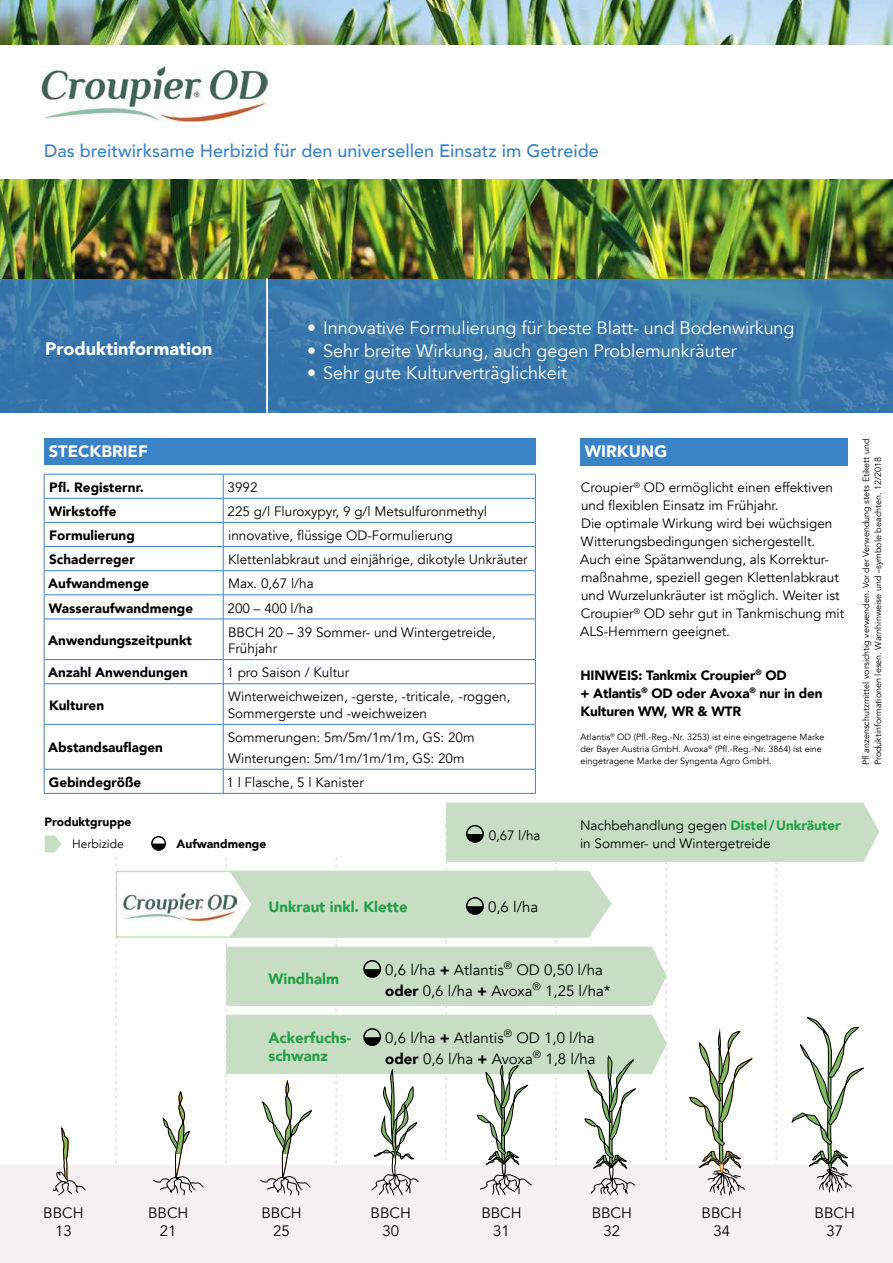
<style>
.page{position:relative;width:893px;height:1263px;background:#fff}
.page>*{position:absolute;margin:0;border:0;box-sizing:border-box;transform-origin:0 0}
.t1{font:18px "Avenir";color:#fff}
.t2{font:500 18px "Avenir";color:#3a83c6}
.t3{font:900 18px "Avenir";color:#fff}
.t4{font:900 16.5px "Avenir";color:#fff}
.t5{font:15px/18px "Avenir";color:#000;text-align:center}
.t6{font:900 15px/18px "Avenir";color:#249e47}
.t7{font:13.5px/18px "Avenir";color:#000}
.t8{font:900 13.5px/18px "Avenir";color:#000}
.t9{font:900 12px "Avenir";color:#000}
.t10{font:12px "Avenir";color:#000}
.t11{font:9px/12px "Avenir";color:#000}
.s1{font-weight:900;color:#249e47}
.s2{font-weight:900}
</style>
<div class="page">
<img style="left:0;top:0;width:893px;height:279px">
<div style="left:0;top:1165px;width:893px;height:98px;background:#f3f2f1"></div>
<svg style="left:0;top:279px;width:893px;height:133px;background:#3a78ac"></svg>
<svg style="left:52px;top:1128px;width:34px;height:67px"></svg>
<div style="left:0;top:45px;width:893px;height:134px;background:#fff"></div>
<img style="left:41px;top:66px;width:227px;height:55px">
<div style="left:44px;top:438px;width:491px;height:28px;background:#3a83c6"></div>
<hr style="left:44px;top:474px;width:179px;height:1px;background:#3a83c6">
<hr style="left:223px;top:474px;width:313px;height:1px;background:#3a83c6">
<hr style="left:44px;top:498px;width:179px;height:1px;background:#3a83c6">
<hr style="left:223px;top:498px;width:313px;height:1px;background:#3a83c6">
<hr style="left:44px;top:522px;width:179px;height:1px;background:#3a83c6">
<hr style="left:223px;top:522px;width:313px;height:1px;background:#3a83c6">
<hr style="left:44px;top:546px;width:179px;height:1px;background:#3a83c6">
<hr style="left:223px;top:546px;width:313px;height:1px;background:#3a83c6">
<hr style="left:44px;top:570px;width:179px;height:1px;background:#3a83c6">
<hr style="left:223px;top:570px;width:313px;height:1px;background:#3a83c6">
<hr style="left:44px;top:594px;width:179px;height:1px;background:#3a83c6">
<svg style="left:44px;top:474px;width:1px;height:145px"></svg>
<hr style="left:223px;top:594px;width:313px;height:1px;background:#3a83c6">
<svg style="left:223px;top:474px;width:1px;height:145px"></svg>
<svg style="left:535px;top:474px;width:1px;height:145px"></svg>
<hr style="left:44px;top:619px;width:179px;height:1px;background:#3a83c6">
<hr style="left:44px;top:619px;width:1px;height:40px;background:#3a83c6">
<hr style="left:223px;top:619px;width:313px;height:1px;background:#3a83c6">
<hr style="left:223px;top:619px;width:1px;height:40px;background:#3a83c6">
<hr style="left:535px;top:619px;width:1px;height:40px;background:#3a83c6">
<hr style="left:44px;top:659px;width:179px;height:1px;background:#3a83c6">
<svg style="left:44px;top:660px;width:1px;height:23px"></svg>
<hr style="left:223px;top:659px;width:313px;height:1px;background:#3a83c6">
<svg style="left:223px;top:660px;width:1px;height:23px"></svg>
<svg style="left:535px;top:660px;width:1px;height:23px"></svg>
<hr style="left:44px;top:683px;width:179px;height:1px;background:#3a83c6">
<hr style="left:44px;top:684px;width:1px;height:40px;background:#3a83c6">
<hr style="left:223px;top:683px;width:313px;height:1px;background:#3a83c6">
<hr style="left:223px;top:684px;width:1px;height:40px;background:#3a83c6">
<hr style="left:535px;top:684px;width:1px;height:40px;background:#3a83c6">
<hr style="left:44px;top:724px;width:179px;height:1px;background:#3a83c6">
<hr style="left:44px;top:724px;width:1px;height:45px;background:#3a83c6">
<hr style="left:223px;top:724px;width:313px;height:1px;background:#3a83c6">
<hr style="left:223px;top:724px;width:1px;height:45px;background:#3a83c6">
<hr style="left:535px;top:724px;width:1px;height:45px;background:#3a83c6">
<hr style="left:44px;top:769px;width:179px;height:1px;background:#3a83c6">
<svg style="left:44px;top:769px;width:1px;height:24px"></svg>
<hr style="left:223px;top:769px;width:313px;height:1px;background:#3a83c6">
<svg style="left:223px;top:769px;width:1px;height:24px"></svg>
<svg style="left:535px;top:769px;width:1px;height:24px"></svg>
<hr style="left:44px;top:793px;width:179px;height:1px;background:#3a83c6">
<hr style="left:223px;top:793px;width:313px;height:1px;background:#3a83c6">
<div style="left:580px;top:438px;width:268px;height:28px;background:#3a83c6"></div>
<svg style="left:45px;top:835px;width:17px;height:17px"></svg>
<svg style="left:115px;top:803px;width:764px;height:393px"></svg>
<hr style="left:266px;top:279px;width:2px;height:133px;background:#fff">
<h1 class="t2" style="left:44px;top:135px;width:556px">Das breitwirksame Herbizid für den universellen Einsatz im Getreide</h1>
<h1 class="t3" style="left:45px;top:333px;width:169px">Produktinformation</h1>
<h1 class="t1" style="left:307px;top:317px;width:489px">• Innovative Formulierung für beste Blatt- und Bodenwirkung</h1>
<h1 class="t1" style="left:307px;top:340px;width:431px">• Sehr breite Wirkung, auch gegen Problemunkräuter</h1>
<h1 class="t1" style="left:307px;top:362px;width:261px">• Sehr gute Kulturverträglichkeit</h1>
<p class="t4" style="left:49px;top:437px;width:100px">STECKBRIEF</p>
<p class="t8" style="left:49px;top:478px;width:96px">Pfl. Registernr.</p>
<p class="t7" style="left:228px;top:478px;width:32px">3992</p>
<p class="t8" style="left:49px;top:502px;width:69px">Wirkstoffe</p>
<p class="t7" style="left:228px;top:503px;width:261px">225 g/l Fluroxypyr, 9 g/l Metsulfuronmethyl</p>
<p class="t8" style="left:49px;top:526px;width:87px">Formulierung</p>
<p class="t7" style="left:228px;top:527px;width:226px">innovative, flüssige OD-Formulierung</p>
<p class="t8" style="left:49px;top:550px;width:87px">Schaderreger</p>
<p class="t7" style="left:228px;top:551px;width:301px">Klettenlabkraut und einjährige, dikotyle Unkräuter</p>
<p class="t8" style="left:48px;top:574px;width:102px">Aufwandmenge</p>
<p class="t7" style="left:228px;top:575px;width:87px">Max. 0,67 l/ha</p>
<p class="t8" style="left:49px;top:598px;width:146px">Wasseraufwandmenge</p>
<p class="t7" style="left:228px;top:599px;width:87px">200 – 400 l/ha</p>
<p class="t8" style="left:48px;top:631px;width:145px">Anwendungszeitpunkt</p>
<p class="t7" style="left:228px;top:624px;width:269px;line-height:16.5px">BBCH 20 – 39 Sommer- und Wintergetreide,<br>Frühjahr</p>
<p class="t8" style="left:48px;top:663px;width:141px">Anzahl Anwendungen</p>
<p class="t7" style="left:226px;top:664px;width:124px">1 pro Saison / Kultur</p>
<p class="t8" style="left:49px;top:696px;width:56px">Kulturen</p>
<p class="t7" style="left:228px;top:689px;width:284px;line-height:16.5px">Winterweichweizen, -gerste, -triticale, -roggen,<br>Sommergerste und -weichweizen</p>
<p class="t8" style="left:48px;top:738px;width:116px">Abstandsauflagen</p>
<p class="t7" style="left:228px;top:727px;width:248px;line-height:20.7px">Sommerungen: 5m/5m/1m/1m, GS: 20m<br>Winterungen: 5m/1m/1m/1m, GS: 20m</p>
<p class="t8" style="left:49px;top:773px;width:94px">Gebindegröße</p>
<p class="t7" style="left:226px;top:773px;width:139px">1 l Flasche, 5 l Kanister</p>
<p class="t4" style="left:585px;top:437px;width:84px">WIRKUNG</p>
<p class="t7" style="left:580px;top:479px;width:265px">Croupier<sup>®</sup> OD ermöglicht einen effektiven und flexiblen Einsatz im Frühjahr.<br>Die optimale Wirkung wird bei wüchsigen Witterungsbedingungen sichergestellt.<br>Auch eine Spätanwendung, als Korrektur&shy;maßnahme, speziell gegen Klettenlabkraut und Wurzelunkräuter ist möglich. Weiter ist Croupier<sup>®</sup> OD sehr gut in Tankmischung mit ALS-Hemmern geeignet.</p>
<p class="t8" style="left:580px;top:666px;width:244px">HINWEIS: Tankmix Croupier<sup>®</sup> OD<br>+ Atlantis<sup>®</sup> OD oder Avoxa<sup>®</sup> nur in den<br>Kulturen WW, WR &amp; WTR</p>
<p class="t11" style="left:580px;top:731px;width:246px">Atlantis<sup>®</sup> OD (Pfl.-Reg.-Nr. 3253) ist eine eingetragene Marke der Bayer Austria GmbH. Avoxa<sup>®</sup> (Pfl.-Reg.-Nr. 3864) ist eine eingetragene Marke der Syngenta Agro GmbH.</p>
<p class="t9" style="left:45px;top:811px;width:88px">Produktgruppe</p>
<p class="t10" style="left:72px;top:837px;width:53px">Herbizide</p>
<p class="t9" style="left:177px;top:834px;width:91px">Aufwandmenge</p>
<p class="t7" style="left:489px;top:826px;width:53px">0,67 l/ha</p>
<p class="t7" style="left:580px;top:816px;width:262px">Nachbehandlung gegen <span class="s1">Distel /Unkräuter </span>in Sommer- und Wintergetreide</p>
<p class="t11" style="left:860px;top:765px;width:328px;rotate:-90deg">Pfl anzenschutzmittel vorsichtig verwenden. Vor der Verwendung stets Etikett und<br>Produktinformationen lesen. Warnhinweise und –symbole beachten. 12/2018</p>
<p class="t6" style="left:268px;top:897px;width:141px">Unkraut inkl. Klette</p>
<p class="t5" style="left:488px;top:898px;width:52px">0,6 l/ha</p>
<p class="t6" style="left:268px;top:969px;width:72px">Windhalm</p>
<p class="t5" style="left:385px;top:959px;width:227px;line-height:21px;text-align:left">0,6 l/ha <span class="s2">+</span> Atlantis<sup>®</sup> OD 0,50 l/ha <span class="s2">oder</span> 0,6 l/ha <span class="s2">+</span> Avoxa<sup>®</sup> 1,25 l/ha*</p>
<p class="t6" style="left:268px;top:1028px;width:84px">Ackerfuchs&shy;schwanz</p>
<p class="t5" style="left:385px;top:1027px;width:212px;line-height:21px;text-align:left">0,6 l/ha <span class="s2">+</span> Atlantis<sup>®</sup> OD 1,0 l/ha <span class="s2">oder</span> 0,6 l/ha <span class="s2">+</span> Avoxa<sup>®</sup> 1,8 l/ha</p>
<p class="t5" style="left:43px;top:1204px;width:42px">BBCH<br>13</p>
<p class="t5" style="left:148px;top:1204px;width:42px">BBCH<br>21</p>
<p class="t5" style="left:371px;top:1204px;width:42px">BBCH<br>30</p>
<p class="t5" style="left:261px;top:1204px;width:42px">BBCH<br>25</p>
<p class="t5" style="left:481px;top:1204px;width:42px">BBCH<br>31</p>
<p class="t5" style="left:592px;top:1204px;width:42px">BBCH<br>32</p>
<p class="t5" style="left:701px;top:1204px;width:42px">BBCH<br>34</p>
<p class="t5" style="left:815px;top:1204px;width:42px">BBCH<br>37</p>
</div>
